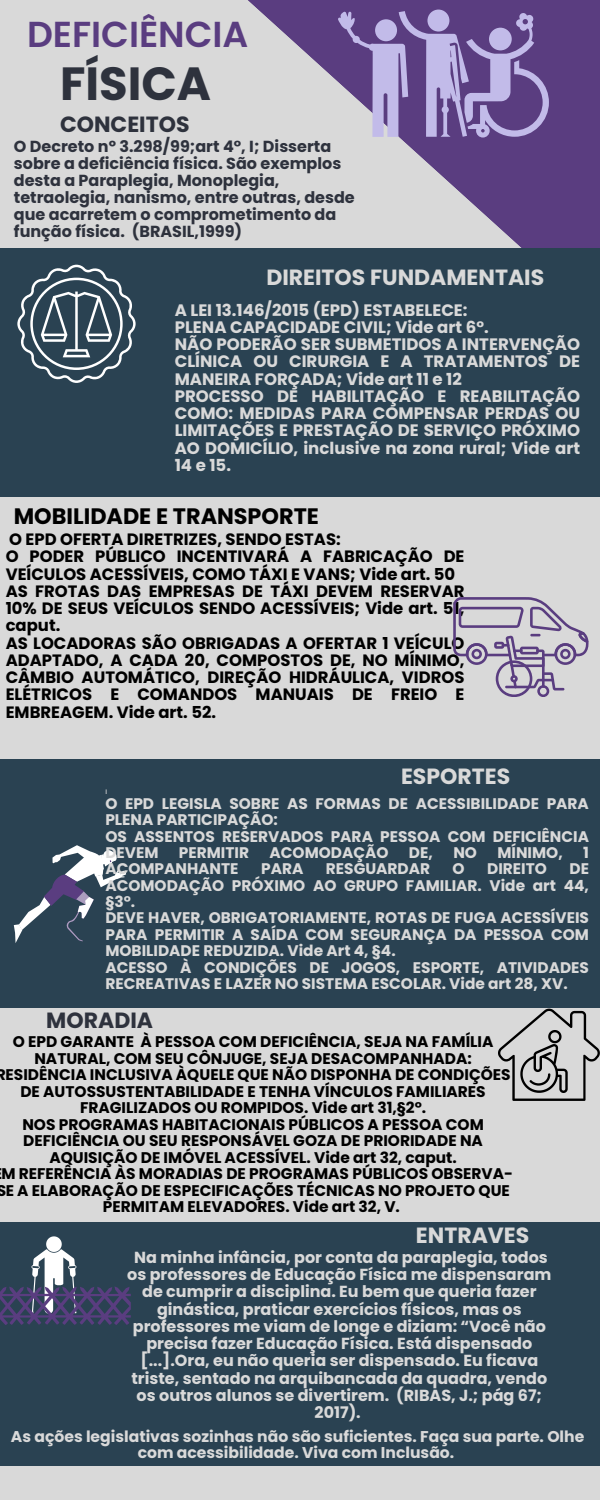
<style>
.page{position:relative;width:600px;height:1500px;background:#d9d9d9}
.page>*{position:absolute;margin:0;border:0;box-sizing:border-box;transform-origin:0 0}
.t1{font:700 46.5px "Poppins";color:#2e323d}
.t2{font:600 36.1px "Poppins";color:#5a3d80}
.t3{font:700 22.3px "Poppins";color:#000}
.t4{font:700 22px "Poppins";color:#d9d9d9}
.t5{font:700 22px "Poppins";color:#2e323d}
.t6{font:700 16.6px/17.2px "Poppins";color:#d9d9d9}
.t7{font:700 16.4px/17.2px "Poppins";color:#000}
.t8{font:700 16px/17.2px "Poppins";color:#d9d9d9;text-align:center}
.t9{font:700 16px/16.9px "Poppins";color:#2e323d}
.t10{font:700 15.6px/16.6px "Poppins";color:#d9d9d9;text-align:center}
.t11{font:700 15.4px/16.5px "Poppins";color:#000;text-align:center}
.t12{font:700 15.4px/16.4px "Poppins";color:#d9d9d9}
.t13{font:500 6.5px "Poppins";color:#d9d9d9}
</style>
<div class="page">
<svg style="left:248px;top:0;width:352px;height:248px"></svg>
<div style="left:0;top:1222px;width:600px;height:244px;background:#2a4252"></div>
<div style="left:0;top:248px;width:600px;height:248px;background:#2a4252"></div>
<div style="left:0;top:759px;width:600px;height:249px;background:#2a4252"></div>
<svg style="left:17px;top:265px;width:119px;height:118px"></svg>
<div style="left:427px;top:10px;width:22px;height:22px;background:#c2bbe9;border-radius:50%"></div>
<svg style="left:338px;top:11px;width:211px;height:127px;background:#8774ab"></svg>
<div style="left:375px;top:19px;width:22px;height:22px;background:#c2bbe9;border-radius:50%"></div>
<svg style="left:453px;top:597px;width:136px;height:100px"></svg>
<svg style="left:14px;top:845px;width:112px;height:98px"></svg>
<svg style="left:498px;top:1009px;width:102px;height:92px"></svg>
<svg style="left:0;top:1236px;width:131px;height:89px"></svg>
<p class="t2" style="left:27px;top:9px;width:223px">DEFICIÊNCIA</p>
<h3 class="t1" style="left:60px;top:51px;width:153px">FÍSICA</h3>
<h1 class="t5" style="left:60px;top:109px;width:131px">CONCEITOS</h1>
<h3 class="t9" style="left:14px;top:138px;width:342px">O Decreto nº 3.298/99;art 4°, I; Disserta sobre a deficiência física. São exemplos desta a Paraplegia, Monoplegia, tetraolegia, nanismo, entre outras, desde que acarretem o comprometimento da função física. (BRASIL,1999)</h3>
<h4 class="t4" style="left:266px;top:262px;width:279px">DIREITOS FUNDAMENTAIS</h4>
<h2 class="t6" style="left:175px;top:301px;width:407px">A LEI 13.146/2015 (EPD) ESTABELECE:<br>PLENA CAPACIDADE CIVIL; Vide art 6°.<br>NÃO PODERÃO SER SUBMETIDOS A INTERVENÇÃO CLÍNICA OU CIRURGIA E A TRATAMENTOS DE MANEIRA FORÇADA; Vide art 11 e 12<br>PROCESSO DE HABILITAÇÃO E REABILITAÇÃO COMO: MEDIDAS PARA COMPENSAR PERDAS OU LIMITAÇÕES E PRESTAÇÃO DE SERVIÇO PRÓXIMO AO DOMICÍLIO, inclusive na zona rural; Vide art 14 e 15.</h2>
<p class="t3" style="left:14px;top:501px;width:307px">MOBILIDADE E TRANSPORTE</p>
<p class="t7" style="left:6px;top:531px;width:460px">O EPD OFERTA DIRETRIZES, SENDO ESTAS:<br>O PODER PÚBLICO INCENTIVARÁ A FABRICAÇÃO DE VEÍCULOS ACESSÍVEIS, COMO TÁXI E VANS; Vide art. 50<br>AS FROTAS DAS EMPRESAS DE TÁXI DEVEM RESERVAR 10% DE SEUS VEÍCULOS SENDO ACESSÍVEIS; Vide art. 51, caput.<br>AS LOCADORAS SÃO OBRIGADAS A OFERTAR 1 VEÍCULO ADAPTADO, A CADA 20, COMPOSTOS DE, NO MÍNIMO, CÂMBIO AUTOMÁTICO, DIREÇÃO HIDRÁULICA, VIDROS ELÉTRICOS E COMANDOS MANUAIS DE FREIO E EMBREAGEM. Vide art. 52.</p>
<h3 class="t4" style="left:401px;top:761px;width:111px">ESPORTES</h3>
<p class="t13" style="left:105px;top:787px;width:3px">I</p>
<p class="t12" style="left:105px;top:795px;width:485px">O EPD LEGISLA SOBRE AS FORMAS DE ACESSIBILIDADE PARA<br>PLENA PARTICIPAÇÃO:<br>OS ASSENTOS RESERVADOS PARA PESSOA COM DEFICIÊNCIA<br>DEVEM</p>
<p class="t12" style="left:179px;top:844px;width:72px">PERMITIR</p>
<p class="t12" style="left:270px;top:844px;width:120px">ACOMODAÇÃO</p>
<p class="t12" style="left:409px;top:844px;width:25px">DE,</p>
<p class="t12" style="left:453px;top:844px;width:25px">NO</p>
<p class="t12" style="left:497px;top:844px;width:67px">MÍNIMO,</p>
<p class="t12" style="left:583px;top:844px;width:7px">1</p>
<p class="t12" style="left:105px;top:861px;width:135px">ACOMPANHANTE</p>
<p class="t12" style="left:261px;top:861px;width:44px">PARA</p>
<p class="t12" style="left:326px;top:861px;width:106px">RESGUARDAR</p>
<p class="t12" style="left:453px;top:861px;width:14px">O</p>
<p class="t12" style="left:487px;top:861px;width:61px">DIREITO</p>
<p class="t12" style="left:105px;top:861px;width:485px;text-indent:464px">DE ACOMODAÇÃO PRÓXIMO AO GRUPO FAMILIAR. Vide art 44, §3°.<br>DEVE HAVER, OBRIGATORIAMENTE, ROTAS DE FUGA ACESSÍVEIS PARA PERMITIR A SAÍDA COM SEGURANÇA DA PESSOA COM MOBILIDADE REDUZIDA. Vide Art 4, §4.<br>ACESSO À CONDIÇÕES DE JOGOS, ESPORTE, ATIVIDADES RECREATIVAS E LAZER NO SISTEMA ESCOLAR. Vide art 28, XV.</p>
<p class="t5" style="left:46px;top:1005px;width:108px">MORADIA</p>
<p class="t11" style="left:-4px;top:1033px;width:519px">O EPD GARANTE À PESSOA COM DEFICIÊNCIA, SEJA NA FAMÍLIA NATURAL, COM SEU CÔNJUGE, SEJA DESACOMPANHADA:<br>RESIDÊNCIA INCLUSIVA ÀQUELE QUE NÃO DISPONHA DE CONDIÇÕES DE AUTOSSUSTENTABILIDADE E TENHA VÍNCULOS FAMILIARES FRAGILIZADOS OU ROMPIDOS. Vide art 31,§2°.<br>NOS PROGRAMAS HABITACIONAIS PÚBLICOS A PESSOA COM DEFICIÊNCIA OU SEU RESPONSÁVEL GOZA DE PRIORIDADE NA AQUISIÇÃO DE IMÓVEL ACESSÍVEL. Vide art 32, caput.<br>M REFERÊNCIA ÀS MORADIAS DE PROGRAMAS PÚBLICOS OBSERVA-SE A ELABORAÇÃO DE ESPECIFICAÇÕES TÉCNICAS NO PROJETO QUE PERMITAM ELEVADORES. Vide art 32, V.</p>
<p class="t8" style="left:127px;top:1249px;width:426px">Na minha infância, por conta da paraplegia, todos os professores de Educação Física me dispensaram de cumprir a disciplina. Eu bem que queria fazer ginástica, praticar exercícios físicos, mas os professores me viam de longe e diziam: “Você não precisa fazer Educação Física. Está dispensado [...].Ora, eu não queria ser dispensado. Eu ficava triste, sentado na arquibancada da quadra, vendo os outros alunos se divertirem. (RIBAS, J.; pág 67; 2017).</p>
<h3 class="t10" style="left:11px;top:1428px;width:575px">As ações legislativas sozinhas não são suficientes. Faça sua parte. Olhe com acessibilidade. Viva com Inclusão.</h3>
<h3 class="t4" style="left:416px;top:1220px;width:115px">ENTRAVES</h3>
</div>
